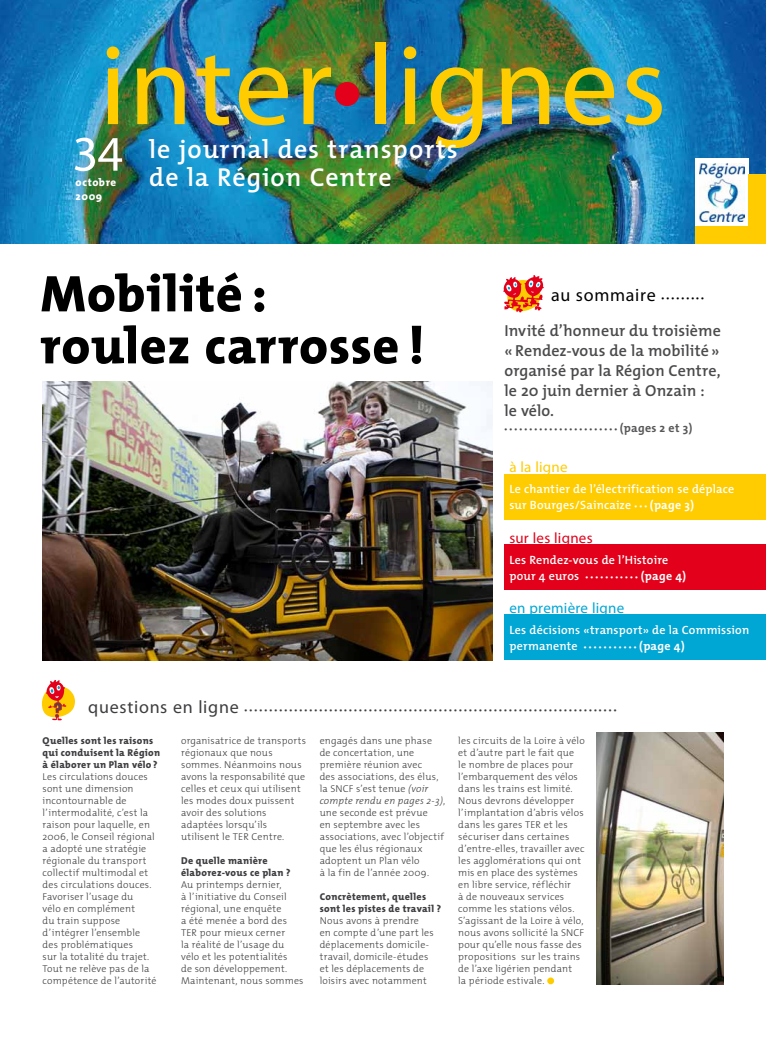
<style>
.page{position:relative;width:766px;height:1049px;background:#fff}
.page>*{position:absolute;margin:0;border:0;box-sizing:border-box;transform-origin:0 0}
.t1{font:115px "Myriad Pro";letter-spacing:.025em;color:#fecc00}
.t2{font:800 52px/52px "The Mix";letter-spacing:.01em;color:#000}
.t3{font:50px "Myriad Pro";color:#fff}
.t4{font:600 26px/28px "The Mix";letter-spacing:.035em;color:#fff}
.t5{font:18px "Myriad Pro";letter-spacing:.035em;color:#000}
.t6{font:600 16px/20px "The Mix";letter-spacing:.005em;color:#4b4b4d}
.t7{font:15px "Myriad Pro";letter-spacing:.015em;color:#00a6d4}
.t8{font:15px "Myriad Pro";letter-spacing:.015em;color:#e2001a}
.t9{font:15px "Myriad Pro";letter-spacing:.015em;color:#fecc00}
.t10{font:600 12px/16px "The Mix";letter-spacing:.015em;color:#fff}
.t11{font:800 11px/13.2px "The Mix";letter-spacing:.05em;color:#fff}
.t12{font:300 10px/12px "The Mix";letter-spacing:.02em;color:#3e3d40}
.t13{font:800 10px/12px "The Mix";letter-spacing:.03em;color:#3e3d40}
.t14{font:10px "Myriad Pro";color:#3e3d40}
.t15{font:10px "Myriad Pro";color:#fff}
.t16{font:10px "Myriad Pro";color:#4b4b4d}
.s1{color:#e2001a}
.s2{font-size:10px}
.s3{font-family:"The Mix";font-weight:700;font-size:12px;color:#58585a}
.s4{font-family:"Myriad Pro";font-weight:400;font-size:10px}
.s5{font-weight:700}
.s6{font-family:"The Mix";font-weight:600;font-size:12px}
.s7{font-family:"The Mix";font-weight:700;font-size:12px}
.s8{font-size:18px}
.s9{font-style:italic}
.s10{font-weight:600;font-size:18px;color:#fecc00}
</style>
<div class="page">
<img style="left:0;top:0;width:765px;height:244px">
<div style="left:547px;top:977px;width:7px;height:7px;border:2px solid #fecc00;border-radius:50%"></div>
<div style="left:504px;top:615px;width:261px;height:45px;background:#00a6d4"></div>
<svg style="left:42px;top:680px;width:33px;height:40px"></svg>
<svg style="left:503px;top:275px;width:40px;height:37px"></svg>
<img style="left:43px;top:382px;width:449px;height:278px">
<div style="left:694px;top:159px;width:54px;height:85px;background:#fff"></div>
<img style="left:699px;top:163px;width:45px;height:58px">
<div style="left:748px;top:174px;width:17px;height:70px;background:#fecc00"></div>
<div style="left:694px;top:227px;width:71px;height:17px;background:#fecc00"></div>
<div style="left:504px;top:474px;width:261px;height:45px;background:#fecc00"></div>
<div style="left:504px;top:544px;width:261px;height:46px;background:#e2001a"></div>
<img style="left:596px;top:732px;width:127px;height:252px">
<h1 class="t1" style="left:99px;top:15px;width:568px">inter<span class="s1">•</span>lignes</h1>
<h3 class="t3" style="left:73px;top:123px;width:52px">34</h3>
<p class="t11" style="left:76px;top:176px;width:42px">octobre<br>2009</p>
<h3 class="t4" style="left:149px;top:134px;width:310px">le journal des transports de la Région Centre</h3>
<h2 class="t2" style="left:40px;top:267px;width:385px">Mobilité : roulez carrosse !</h2>
<h3 class="t5" style="left:551px;top:284px;width:154px">au sommaire <span class="s2">•••••••••</span></h3>
<h3 class="t6" style="left:504px;top:320px;width:218px">Invité d’honneur du troisième « Rendez-vous de la mobilité » organisé par la Région Centre, le 20 juin dernier à Onzain : le vélo.</h3>
<p class="t16" style="left:504px;top:422px;width:189px">•••••••••••••••••••••••<span class="s3">(pages 2 et 3)</span></p>
<h3 class="t9" style="left:509px;top:458px;width:60px">à la ligne</h3>
<p class="t10" style="left:509px;top:481px;width:226px">Le chantier de l’électrification se déplace sur Bourges/Saincaize <span class="s4">• • •</span> <span class="s5">(page 3)</span></p>
<h3 class="t8" style="left:509px;top:528px;width:85px">sur les lignes</h3>
<p class="t10" style="left:509px;top:551px;width:160px">Les Rendez-vous de l’Histoire</p>
<p class="t15" style="left:509px;top:570px;width:178px"><span class="s6">pour 4 euros</span> • • • • • • • • • • • <span class="s7">(page 4)</span></p>
<h3 class="t7" style="left:509px;top:599px;width:116px">en première ligne</h3>
<p class="t10" style="left:509px;top:622px;width:241px">Les décisions «transport» de la Commission</p>
<p class="t15" style="left:509px;top:640px;width:177px"><span class="s6">permanente</span> • • • • • • • • • • • <span class="s7">(page 4)</span></p>
<p class="t14" style="left:88px;top:703px;width:530px"><span class="s8">questions en ligne</span> •••••••••••••••••••••••••••••••••••••••••••••••••••••••••••••••••••••••••••</p>
<p class="t13" style="left:43px;top:734px;width:119px">Quelles sont les raisons qui conduisent la Région à élaborer un Plan vélo ?</p>
<p class="t12" style="left:43px;top:770px;width:115px">Les circulations douces sont une dimension incontournable de l’intermodalité, c’est la raison pour laquelle, en<br>2006, le Conseil régional a adopté une stratégie régionale du transport collectif multimodal et des circulations douces.<br>Favoriser l’usage du<br>vélo en complément<br>du train suppose d’intégrer l’ensemble des problématiques<br>sur la totalité du trajet.<br>Tout ne relève pas de la compétence de l’autorité</p>
<p class="t12" style="left:181px;top:734px;width:126px">organisatrice de transports régionaux que nous sommes. Néanmoins nous avons la responsabilité que celles et ceux qui utilisent les modes doux puissent avoir des solutions adaptées lorsqu’ils utilisent le TER Centre.</p>
<p class="t13" style="left:181px;top:854px;width:111px">De quelle manière élaborez-vous ce plan ?</p>
<p class="t12" style="left:181px;top:878px;width:124px">Au printemps dernier,<br>à l’initiative du Conseil régional, une enquête<br>a été menée a bord des<br>TER pour mieux cerner<br>la réalité de l’usage du vélo et les potentialités<br>de son développement.<br>Maintenant, nous sommes</p>
<p class="t12" style="left:319px;top:734px;width:127px">engagés dans une phase de concertation, une première réunion avec<br>des associations, des élus, la SNCF s’est tenue <span class="s9">(voir compte rendu en pages 2-3)</span>, une seconde est prévue<br>en septembre avec les associations, avec l’objectif que les élus régionaux adoptent un Plan vélo<br>à la fin de l’année 2009.</p>
<p class="t13" style="left:319px;top:890px;width:123px">Concrètement, quelles sont les pistes de travail ?</p>
<p class="t12" style="left:319px;top:914px;width:116px">Nous avons à prendre<br>en compte d’une part les déplacements domicile&shy;travail, domicile-études et les déplacements de loisirs avec notamment</p>
<p class="t12" style="left:458px;top:734px;width:128px">les circuits de la Loire à vélo et d’autre part le fait que<br>le nombre de places pour l’embarquement des vélos dans les trains est limité.<br>Nous devrons développer l’implantation d’abris vélos dans les gares TER et les sécuriser dans certaines d’entre-elles, travailler avec les agglomérations qui ont mis en place des systèmes en libre service, réfléchir<br>à de nouveaux services comme les stations vélos.<br>S’agissant de la Loire à vélo, nous avons sollicité la SNCF pour qu’elle nous fasse des propositions sur les trains de l’axe ligérien pendant<br>la période estivale. <span class="s10">•</span></p>
</div>
